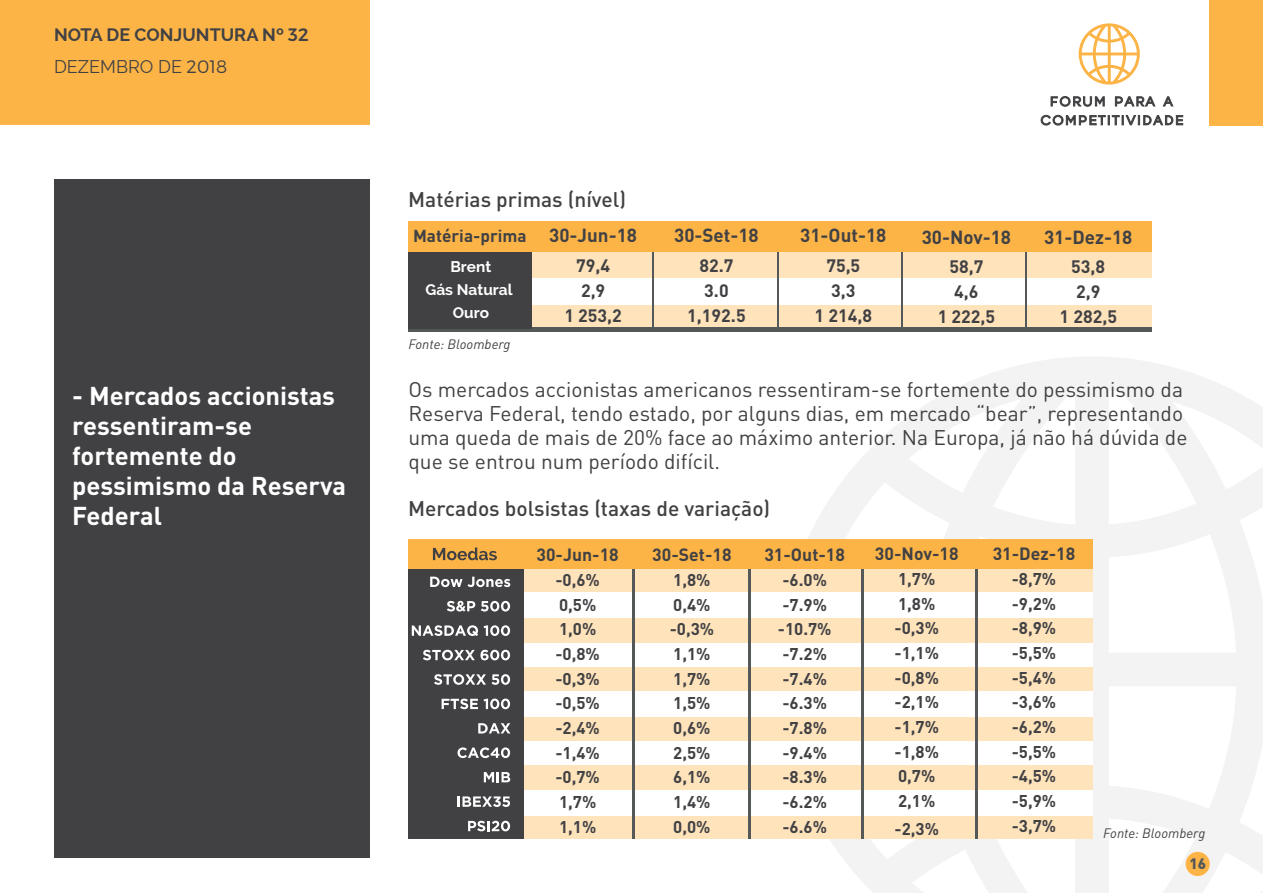
<style>
.page{position:relative;width:1263px;height:893px;background:#fff}
.page>*{position:absolute;margin:0;border:0;box-sizing:border-box;transform-origin:0 0}
.t1{font:700 25.5px/30px "DIN Pro";color:#fff}
.t2{font:21px/24px "DIN Pro";color:#414144}
.t3{font:500 21px "DIN Pro";color:#414144}
.t4{font:700 18.75px "DIN Pro";color:#414144}
.t5{font:700 18px/32px "Raleway";color:#414144}
.t6{font:700 17.85px/25px "DIN Pro";color:#414144;text-align:center}
.t7{font:700 17.55px "DIN Pro";color:#414144}
.t8{font:700 17.1px "DIN Pro";color:#414144}
.t9{font:700 16.8px/24.8px "DIN Pro";color:#414144}
.t10{font:700 15.45px/23px "Raleway";color:#fff;text-align:center}
.t11{font:900 15px "DIN Pro";color:#555859}
.t12{font:italic 13.5px "DIN";color:#414144}
.s1{font-family:"Montserrat";font-weight:500}
.s2{font-weight:400}
.s3{font-family:"Montserrat";font-weight:300}
.s4{font-size:18.75px}
</style>
<div class="page">
<div style="left:54px;top:179px;width:316px;height:678px;background:#414144"></div>
<svg style="left:779px;top:357px;width:484px;height:536px"></svg>
<div style="left:0;top:0;width:370px;height:125px;background:#fcb447"></div>
<div style="left:1210px;top:0;width:53px;height:125px;background:#fcb447"></div>
<svg style="left:1079px;top:23px;width:61px;height:62px"></svg>
<svg style="left:1050px;top:96px;width:55px;height:11px"></svg>
<svg style="left:1115px;top:96px;width:41px;height:11px"></svg>
<svg style="left:1162px;top:96px;width:12px;height:11px"></svg>
<svg style="left:1040px;top:114px;width:143px;height:12px"></svg>
<div style="left:1185px;top:852px;width:25px;height:24px;background:#fcb447;border-radius:50%"></div>
<div style="left:531px;top:252px;width:621px;height:77px;background:#ffe3bb"></div>
<hr style="left:408px;top:328px;width:744px;height:4px;background:#555859">
<div style="left:523px;top:278px;width:629px;height:26px;background:#fff"></div>
<hr style="left:902px;top:251px;width:1px;height:77px;background:#555859">
<div style="left:408px;top:221px;width:123px;height:108px;background:#414144"></div>
<hr style="left:652px;top:249px;width:2px;height:81px;background:#555859">
<hr style="left:777px;top:249px;width:1px;height:81px;background:#555859">
<hr style="left:901px;top:249px;width:1px;height:82px;background:#555859">
<hr style="left:1026px;top:247px;width:1px;height:81px;background:#555859">
<div style="left:408px;top:221px;width:744px;height:31px;background:#fcb447"></div>
<div style="left:519px;top:568px;width:573px;height:270px;background:#ffe3bb"></div>
<div style="left:519px;top:643px;width:573px;height:23px;background:#fff"></div>
<div style="left:519px;top:593px;width:573px;height:25px;background:#fff"></div>
<div style="left:519px;top:742px;width:573px;height:23px;background:#fff"></div>
<div style="left:519px;top:691px;width:573px;height:26px;background:#fff"></div>
<div style="left:519px;top:790px;width:573px;height:25px;background:#fff"></div>
<hr style="left:632px;top:567px;width:2px;height:271px;background:#555859">
<hr style="left:749px;top:567px;width:2px;height:271px;background:#555859">
<hr style="left:976px;top:567px;width:2px;height:271px;background:#555859">
<hr style="left:861px;top:567px;width:2px;height:271px;background:#555859">
<div style="left:408px;top:539px;width:116px;height:299px;background:#414144"></div>
<div style="left:408px;top:539px;width:684px;height:29px;background:#fcb447"></div>
<svg style="left:430px;top:577px;width:80px;height:10px"></svg>
<svg style="left:447px;top:601px;width:28px;height:11px"></svg>
<svg style="left:481px;top:601px;width:29px;height:10px"></svg>
<svg style="left:412px;top:625px;width:66px;height:11px"></svg>
<svg style="left:484px;top:625px;width:26px;height:11px"></svg>
<svg style="left:423px;top:650px;width:87px;height:10px"></svg>
<svg style="left:434px;top:674px;width:76px;height:11px"></svg>
<svg style="left:442px;top:699px;width:36px;height:10px"></svg>
<svg style="left:484px;top:699px;width:26px;height:10px"></svg>
<svg style="left:478px;top:723px;width:32px;height:10px"></svg>
<svg style="left:457px;top:747px;width:53px;height:11px"></svg>
<svg style="left:484px;top:772px;width:26px;height:10px"></svg>
<svg style="left:458px;top:796px;width:52px;height:11px"></svg>
<svg style="left:468px;top:821px;width:42px;height:10px"></svg>
<svg style="left:433px;top:547px;width:64px;height:13px"></svg>
<p class="t5" style="left:54px;top:19px;width:256px">NOTA DE CONJUNTURA Nº <span class="s1">32<br></span><span class="s2">DEZEMBRO DE</span> <span class="s3">2018</span></p>
<p class="t3" style="left:408px;top:185px;width:219px">Matérias primas (nível)</p>
<p class="t8" style="left:413px;top:224px;width:225px">Matéria-prima <span class="s4">30-Jun-18</span></p>
<p class="t6" style="left:564px;top:252px;width:59px">79,4<br>2,9<br>1 253,2</p>
<p class="t10" style="left:425px;top:255px;width:89px">Brent<br>Gás Natural<br>Ouro</p>
<p class="t12" style="left:408px;top:335px;width:104px">Fonte: Bloomberg</p>
<p class="t4" style="left:674px;top:223px;width:86px">30-Set-18</p>
<p class="t6" style="left:687px;top:252px;width:60px">82.7<br>3.0<br>1,192.5</p>
<p class="t4" style="left:800px;top:223px;width:88px">31-Out-18</p>
<p class="t6" style="left:815px;top:252px;width:59px">75,5<br>3,3<br>1 214,8</p>
<p class="t4" style="left:922px;top:224px;width:91px">30-Nov-18</p>
<p class="t6" style="left:938px;top:253px;width:59px">58,7<br>4,6<br>1 222,5</p>
<p class="t4" style="left:1044px;top:224px;width:90px">31-Dez-18</p>
<p class="t6" style="left:1059px;top:253px;width:59px">53,8<br>2,9<br>1 282,5</p>
<h1 class="t1" style="left:72px;top:380px;width:275px">- Mercados accionistas ressentiram-se fortemente do pessimismo da Reserva<br>Federal</h1>
<p class="t2" style="left:408px;top:376px;width:780px">Os mercados accionistas americanos ressentiram-se fortemente do pessimismo da Reserva Federal, tendo estado, por alguns dias, em mercado “bear”, representando uma queda de mais de 20% face ao máximo anterior. Na Europa, já não há dúvida de que se entrou num período difícil.</p>
<p class="t3" style="left:408px;top:494px;width:364px">Mercados bolsistas (taxas de variação)</p>
<p class="t7" style="left:537px;top:543px;width:84px">30-Jun-18</p>
<p class="t9" style="left:555px;top:567px;width:46px">-0,6%<br>0,5%<br>1,0% -0,8% -0,3% -0,5% -2,4% -1,4% -0,7%<br>1,7%<br>1,1%</p>
<p class="t7" style="left:652px;top:543px;width:81px">30-Set-18</p>
<p class="t9" style="left:670px;top:567px;width:46px">1,8%<br>0,4% -0,3%<br>1,1%<br>1,7%<br>1,5%<br>0,6%<br>2,5%<br>6,1%<br>1,4%<br>0,0%</p>
<p class="t7" style="left:764px;top:543px;width:82px">31-Out-18</p>
<p class="t9" style="left:778px;top:567px;width:55px">-6.0% -7.9% -10.7% -7.2% -7.4% -6.3% -7.8% -9.4% -8.3% -6.2% -6.6%</p>
<p class="t7" style="left:875px;top:542px;width:85px">30-Nov-18</p>
<p class="t9" style="left:894px;top:566px;width:46px">1,7%<br>1,8% -0,3% -1,1% -0,8% -2,1% -1,7% -1,8%<br>0,7%<br>2,1%</p>
<p class="t9" style="left:894px;top:816px;width:46px">-2,3%</p>
<p class="t7" style="left:993px;top:542px;width:84px">31-Dez-18</p>
<p class="t9" style="left:1012px;top:566px;width:46px;text-align:justify">-8,7% -9,2% -8,9% -5,5% -5,4% -3,6% -6,2% -5,5% -4,5% -5,9% -3,7%</p>
<p class="t12" style="left:1103px;top:825px;width:104px">Fonte: Bloomberg</p>
<p class="t11" style="left:1189px;top:853px;width:18px">16</p>
</div>
